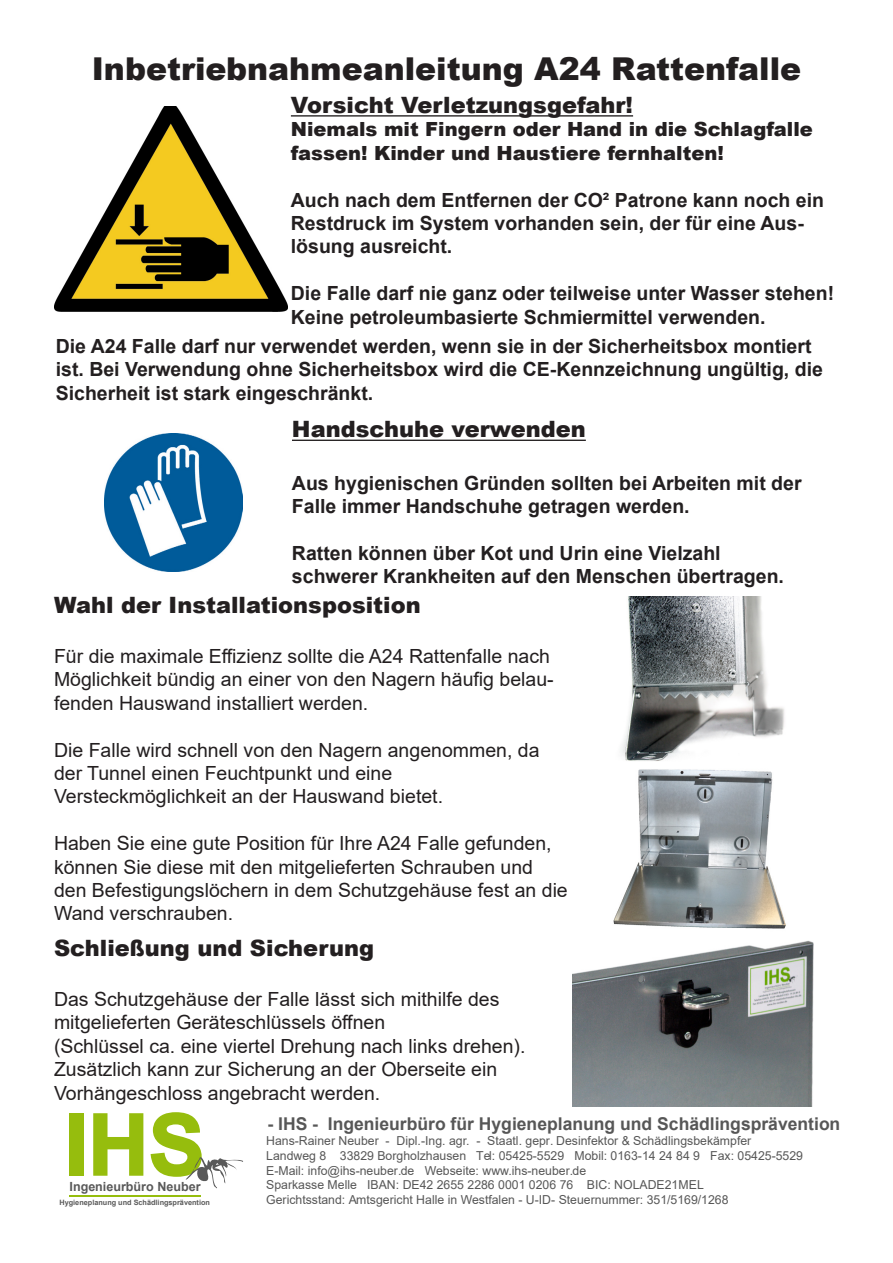
<style>
.page{position:relative;width:893px;height:1263px;background:#fff}
.page>*{position:absolute;margin:0;border:0;box-sizing:border-box;transform-origin:0 0}
.t1{font:900 31.5px "Arial";color:#231f20}
.t2{font:900 22.5px "Arial";color:#231f20}
.t3{font:19.5px/23.4px "Arial";color:#231f20}
.t4{font:700 19.5px/23.4px "Arial";color:#231f20}
.t5{font:900 19.5px/23.4px "Arial";color:#231f20}
.t6{font:700 17.7px "Arial";color:#575757}
.t7{font:700 12.6px "Arial";color:#595959}
.t8{font:12.3px/14.9px "Arial";color:#575757}
.t9{font:700 7.35px "Arial";color:#595959}
</style>
<div class="page">
<div style="left:70px;top:1113px;width:14px;height:63px;background:#96bd0d"></div>
<svg style="left:93px;top:1113px;width:50px;height:63px"></svg>
<hr style="left:70px;top:1195px;width:131px;height:2px;background:#96bd0d">
<svg style="left:151px;top:1112px;width:92px;height:76px"></svg>
<img style="left:54px;top:106px;width:234px;height:206px">
<hr style="left:291px;top:115px;width:342px;height:2px;background:#231f20">
<img style="left:105px;top:434px;width:137px;height:138px">
<hr style="left:292px;top:440px;width:294px;height:1px;background:#231f20">
<img style="left:621px;top:596px;width:164px;height:165px">
<img style="left:613px;top:769px;width:173px;height:160px">
<img style="left:573px;top:941px;width:241px;height:165px">
<p class="t1" style="left:92px;top:46px;width:711px">Inbetriebnahmeanleitung A24 Rattenfalle</p>
<p class="t2" style="left:291px;top:89px;width:344px">Vorsicht Verletzungsgefahr!</p>
<p class="t5" style="left:291px;top:117px;width:523px">Niemals mit Fingern oder Hand in die Schlagfalle fassen! Kinder und Haustiere fernhalten!</p>
<p class="t4" style="left:291px;top:188px;width:535px">Auch nach dem Entfernen der CO² Patrone kann noch ein<br>Restdruck im System vorhanden sein, der für eine Aus&shy;lösung ausreicht.</p>
<p class="t4" style="left:291px;top:282px;width:545px">Die Falle darf nie ganz oder teilweise unter Wasser stehen!</p>
<p class="t4" style="left:291px;top:305px;width:476px">Keine petroleumbasierte Schmiermittel verwenden.</p>
<p class="t4" style="left:56px;top:335px;width:769px">Die A24 Falle darf nur verwendet werden, wenn sie in der Sicherheitsbox montiert ist. Bei Verwendung ohne Sicherheitsbox wird die CE-Kennzeichnung ungültig, die<br>Sicherheit ist stark eingeschränkt.</p>
<p class="t2" style="left:292px;top:413px;width:295px">Handschuhe verwenden</p>
<p class="t4" style="left:292px;top:471px;width:511px">Aus hygienischen Gründen sollten bei Arbeiten mit der<br>Falle immer Handschuhe getragen werden.</p>
<p class="t4" style="left:292px;top:541px;width:493px">Ratten können über Kot und Urin eine Vielzahl schwerer Krankheiten auf den Menschen übertragen.</p>
<p class="t2" style="left:54px;top:588px;width:368px">Wahl der Installationsposition</p>
<p class="t3" style="left:54px;top:644px;width:501px">Für die maximale Effizienz sollte die A24 Rattenfalle nach<br>Möglichkeit bündig an einer von den Nagern häufig belau&shy;fenden Hauswand installiert werden.</p>
<p class="t3" style="left:54px;top:738px;width:487px">Die Falle wird schnell von den Nagern angenommen, da der Tunnel einen Feuchtpunkt und eine<br>Versteckmöglichkeit an der Hauswand bietet.</p>
<p class="t3" style="left:54px;top:831px;width:515px">Haben Sie eine gute Position für Ihre A24 Falle gefunden, können Sie diese mit den mitgelieferten Schrauben und den Befestigungslöchern in dem Schutzgehäuse fest an die Wand verschrauben.</p>
<p class="t2" style="left:54px;top:931px;width:322px">Schließung und Sicherung</p>
<p class="t3" style="left:54px;top:987px;width:447px">Das Schutzgehäuse der Falle lässt sich mithilfe des mitgelieferten Geräteschlüssels öffnen</p>
<p class="t3" style="left:54px;top:1034px;width:473px">(Schlüssel ca. eine viertel Drehung nach links drehen).</p>
<p class="t3" style="left:54px;top:1057px;width:445px">Zusätzlich kann zur Sicherung an der Oberseite ein<br>Vorhängeschloss angebracht werden.</p>
<p class="t7" style="left:70px;top:1178px;width:133px">Ingenieurbüro Neuber</p>
<p class="t9" style="left:60px;top:1197px;width:152px">Hygieneplanung und Schädlingsprävention</p>
<p class="t6" style="left:267px;top:1111px;width:574px">- IHS - Ingenieurbüro für Hygieneplanung und Schädlingsprävention</p>
<p class="t8" style="left:266px;top:1133px;width:538px">Hans-Rainer Neuber - Dipl.-Ing. agr. - Staatl. gepr. Desinfektor &amp; Schädlingsbekämpfer Landweg 8 33829 Borgholzhausen Tel: 05425-5529 Mobil: 0163-14 24 84 9 Fax: 05425-5529<br>E-Mail: info@ihs-neuber.de Webseite: www.ihs-neuber.de<br>Sparkasse Melle IBAN: DE42 2655 2286 0001 0206 76 BIC: NOLADE21MEL<br>Gerichtsstand: Amtsgericht Halle in Westfalen - U-ID- Steuernummer: 351/5169/1268</p>
</div>
